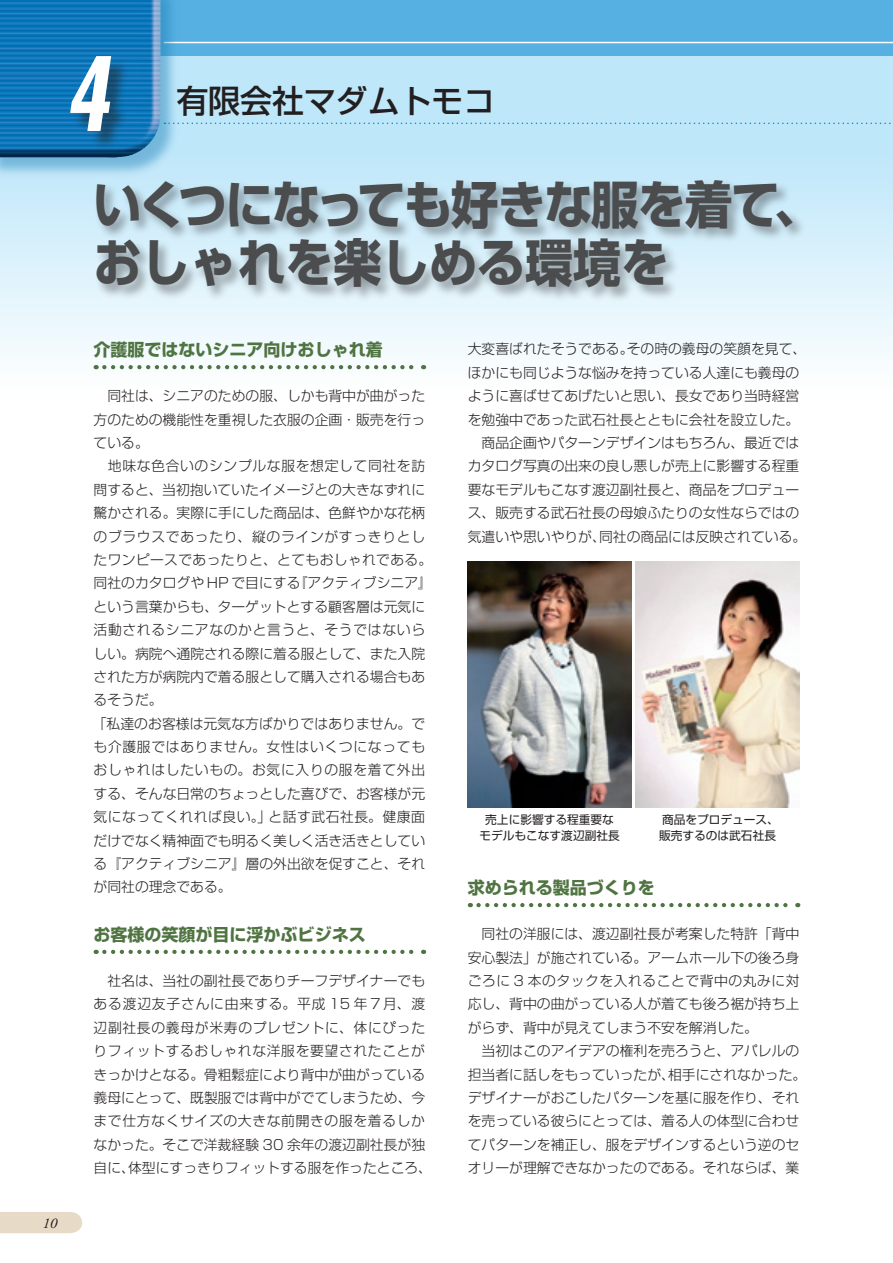
<style>
.page{position:relative;width:893px;height:1263px;background:#fff}
.page>*{position:absolute;margin:0;border:0;box-sizing:border-box;transform-origin:0 0}
.t1{font:italic 700 condensed 99.45px "Futura";color:#fff;scale:.91 1}
.t2{font:700 51px/58.5px "Shin Go Pro";letter-spacing:-.025em;color:#4b4c4d;scale:.94 1}
.t3{font:500 31.95px "Shin Go Pro";color:#231f20}
.t4{font:700 16.95px "Shin Go Pro";color:#4f7441}
.t5{font:italic 14.85px "Adobe Garamond Pro";color:#231f20}
.t6{font:300 13.8px/23.4px "Shin Go Pro";color:#231f20}
.t7{font:11.7px/15.9px "Shin Go Pro";color:#231f20;text-align:center}
</style>
<div class="page">
<div style="left:0;top:1212px;width:82px;height:21px;background:#e7dbc7"></div>
<svg style="left:0;top:55px;width:892px;height:315px"></svg>
<div style="left:0;top:0;width:893px;height:55px;background:#57b0e2"></div>
<hr style="left:164px;top:42px;width:729px;height:1px;background:#fff">
<div style="left:0;top:0;width:181px;height:179px;background:#177cb4;opacity:.45"></div>
<img style="left:0;top:0;width:160px;height:157px">
<svg style="left:892px;top:55px;width:1px;height:301px"></svg>
<div style="left:71px;top:56px;width:60px;height:96px;background:#231f20;opacity:.5"></div>
<div style="left:93px;top:176px;width:714px;height:127px;background:#231f20;opacity:.41"></div>
<svg style="left:104px;top:365px;width:320px;height:4px"></svg>
<svg style="left:104px;top:950px;width:320px;height:4px"></svg>
<svg style="left:478px;top:903px;width:320px;height:4px"></svg>
<img style="left:468px;top:561px;width:163px;height:247px">
<img style="left:636px;top:561px;width:163px;height:247px">
<svg style="left:164px;top:123px;width:729px;height:1px"></svg>
<h1 class="t1" style="left:65px;top:30px;width:50px">4</h1>
<h3 class="t3" style="left:176px;top:75px;width:320px">有限会社マダムトモコ</h3>
<h2 class="t2" style="left:94px;top:170px;width:776px">いくつになっても好きな服を着て、おしゃれを楽しめる環境を</h2>
<p class="t5" style="left:43px;top:1214px;width:16px">10</p>
<p class="t4" style="left:94px;top:336px;width:291px">介護服ではないシニア向けおしゃれ着</p>
<p class="t6" style="left:93px;top:383px;width:341px">　同社は、シニアのための服、しかも背中が曲がった方のための機能性を重視した衣服の企画・販売を行っている。<br>　地味な色合いのシンプルな服を想定して同社を訪問すると、当初抱いていたイメージとの大きなずれに驚かされる。実際に手にした商品は、色鮮やかな花柄のブラウスであったり、縦のラインがすっきりとしたワンピースであったりと、とてもおしゃれである。同社のカタログや HP で目にする『アクティブシニア』という言葉からも、ターゲットとする顧客層は元気に活動されるシニアなのかと言うと、そうではないらしい。病院へ通院される際に着る服として、また入院された方が病院内で着る服として購入される場合もあるそうだ。<br>「私達のお客様は元気な方ばかりではありません。でも介護服ではありません。女性はいくつになってもおしゃれはしたいもの。お気に入りの服を着て外出する、そんな日常のちょっとした喜びで、お客様が元気になってくれれば良い。」と話す武石社長。健康面だけでなく精神面でも明るく美しく活き活きとしている『アクティブシニア』層の外出欲を促すこと、それが同社の理念である。</p>
<p class="t4" style="left:94px;top:921px;width:274px">お客様の笑顔が目に浮かぶビジネス</p>
<p class="t6" style="left:94px;top:967px;width:340px">　社名は、当社の副社長でありチーフデザイナーでもある渡辺友子さんに由来する。平成 15 年７月、渡辺副社長の義母が米寿のプレゼントに、体にぴったりフィットするおしゃれな洋服を要望されたことがきっかけとなる。骨粗鬆症により背中が曲がっている義母にとって、既製服では背中がでてしまうため、今まで仕方なくサイズの大きな前開きの服を着るしかなかった。そこで洋裁経験 30 余年の渡辺副社長が独自に、体型にすっきりフィットする服を作ったところ、</p>
<p class="t6" style="left:468px;top:336px;width:340px">大変喜ばれたそうである。その時の義母の笑顔を見て、ほかにも同じような悩みを持っている人達にも義母のように喜ばせてあげたいと思い、長女であり当時経営を勉強中であった武石社長とともに会社を設立した。　商品企画やパターンデザインはもちろん、最近ではカタログ写真の出来の良し悪しが売上に影響する程重要なモデルもこなす渡辺副社長と、商品をプロデュース、販売する武石社長の母娘ふたりの女性ならではの気遣いや思いやりが、同社の商品には反映されている。</p>
<p class="t7" style="left:479px;top:810px;width:142px">売上に影響する程重要なモデルもこなす渡辺副社長</p>
<p class="t7" style="left:659px;top:810px;width:121px;text-align:left">商品をプロデュース、販売するのは武石社長</p>
<p class="t4" style="left:468px;top:874px;width:189px">求められる製品づくりを</p>
<p class="t6" style="left:468px;top:920px;width:340px">　同社の洋服には、渡辺副社長が考案した特許「背中安心製法」が施されている。アームホール下の後ろ身ごろに３本のタックを入れることで背中の丸みに対応し、背中の曲がっている人が着ても後ろ裾が持ち上がらず、背中が見えてしまう不安を解消した。<br>　当初はこのアイデアの権利を売ろうと、アパレルの担当者に話しをもっていったが、相手にされなかった。デザイナーがおこしたパターンを基に服を作り、それを売っている彼らにとっては、着る人の体型に合わせてパターンを補正し、服をデザインするという逆のセオリーが理解できなかったのである。それならば、業</p>
</div>
